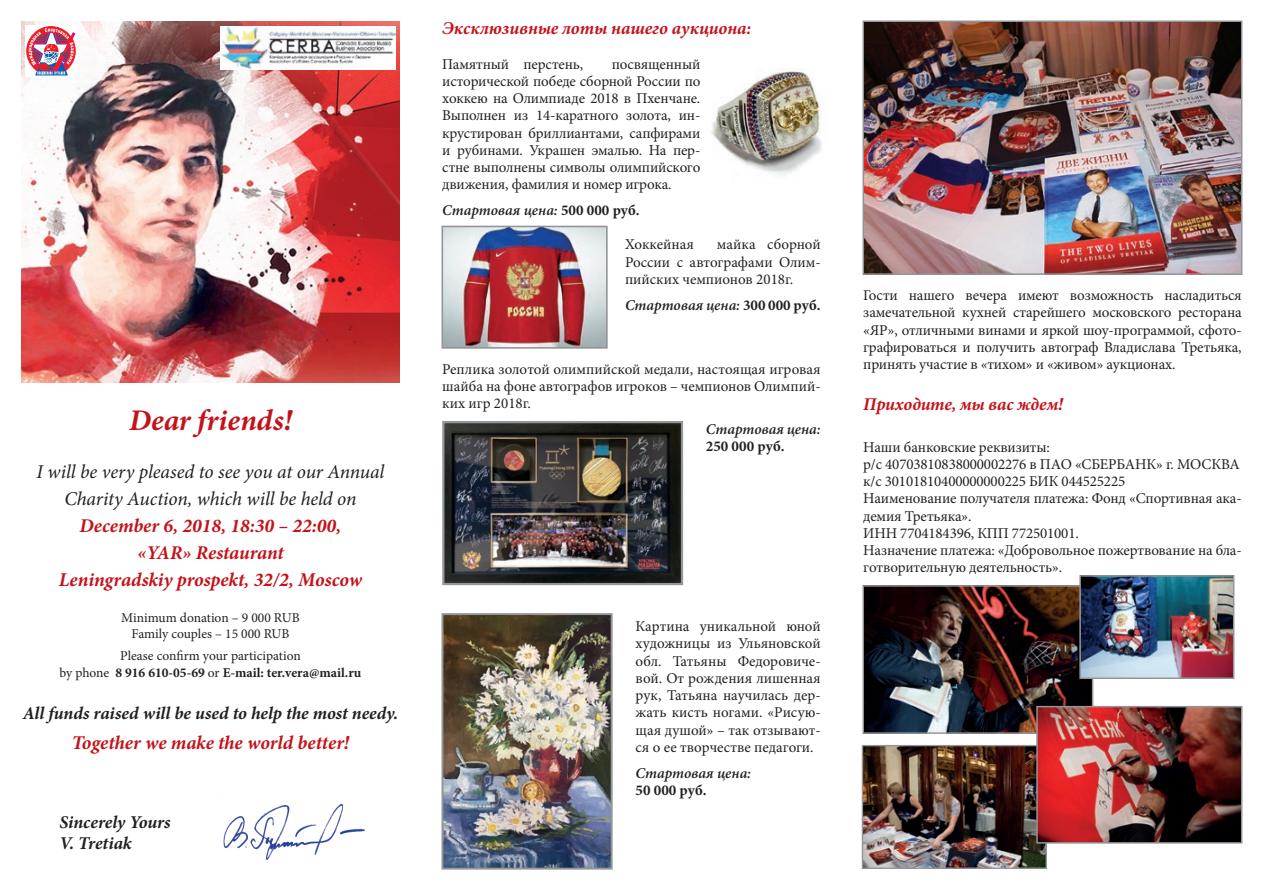
<style>
.page{position:relative;width:1263px;height:893px;background:#fff}
.page>*{position:absolute;margin:0;border:0;box-sizing:border-box;transform-origin:0 0}
.t1{font:italic 700 30px "Minion Pro";letter-spacing:.005em;color:#c4121a}
.t2{font:italic 700 19.5px/27px "Minion Pro";letter-spacing:-.005em;color:#c4121a;text-align:center}
.t3{font:italic 19.5px/27px "Minion Pro";letter-spacing:-.005em;color:#231f20;text-align:center}
.t4{font:italic 700 18px/21.6px "Minion Pro";letter-spacing:-.005em;color:#231f20}
.t5{font:italic 700 18px "Minion Pro";letter-spacing:-.005em;color:#c4121a}
.t6{font:15px/17.2px "Minion Pro";letter-spacing:-.01em;color:#231f20;text-align:justify}
.t7{font:italic 600 15px "Minion Pro";color:#231f20}
.t8{font:700 15px "Minion Pro";color:#231f20}
.t9{font:13.5px/16.2px "Minion Pro";color:#231f20;text-align:center}
.s1{font-weight:700}
.s2{font-weight:700;font-style:normal}
</style>
<div class="page">
<img style="left:21px;top:21px;width:379px;height:362px">
<svg style="left:26px;top:26px;width:51px;height:51px"></svg>
<svg style="left:27px;top:27px;width:48px;height:48px"></svg>
<img style="left:220px;top:27px;width:175px;height:42px">
<img style="left:221px;top:797px;width:144px;height:63px">
<img style="left:711px;top:69px;width:111px;height:106px">
<img style="left:445px;top:424px;width:235px;height:158px">
<div style="left:442px;top:421px;width:241px;height:164px;border:2px solid #939598"></div>
<img style="left:444px;top:616px;width:166px;height:251px">
<div style="left:441px;top:613px;width:172px;height:257px;border:2px solid #939598"></div>
<img style="left:865px;top:24px;width:374px;height:248px">
<div style="left:862px;top:21px;width:380px;height:254px;border:2px solid #939598"></div>
<img style="left:444px;top:229px;width:161px;height:117px">
<div style="left:441px;top:226px;width:167px;height:123px;border:2px solid #939598"></div>
<img style="left:865px;top:588px;width:225px;height:143px">
<div style="left:862px;top:585px;width:231px;height:149px;border:2px solid #939598"></div>
<img style="left:1082px;top:578px;width:149px;height:98px">
<div style="left:1079px;top:575px;width:155px;height:104px;border:2px solid #939598"></div>
<img style="left:864px;top:747px;width:181px;height:120px">
<div style="left:862px;top:745px;width:185px;height:124px;border:1px solid #939598"></div>
<img style="left:1039px;top:709px;width:200px;height:132px">
<div style="left:1036px;top:706px;width:206px;height:138px;border:2px solid #939598"></div>
<h1 class="t1" style="left:129px;top:399px;width:164px">Dear friends!</h1>
<h2 class="t3" style="left:37px;top:458px;width:349px">I will be very pleased to see you at our Annual<br>Charity Auction, which will be held on</h2>
<h2 class="t2" style="left:59px;top:512px;width:305px">December 6, 2018, 18:30 – 22:00, «YAR» Restaurant<br>Leningradskiy prospekt, 32/2, Moscow</h2>
<p class="t9" style="left:121px;top:609px;width:180px">Minimum donation – 9 000 RUB<br>Family couples – 15 000 RUB</p>
<p class="t9" style="left:60px;top:648px;width:303px">Please confirm your participation<br>by phone <span class="s1">8 916 610-05-69</span> or <span class="s1">E-mail: ter.vera@mail.ru</span></p>
<p class="t4" style="left:23px;top:702px;width:377px">All funds raised will be used to help the most needy.</p>
<h2 class="t2" style="left:72px;top:729px;width:279px">Together we make the world better!</h2>
<p class="t4" style="left:60px;top:811px;width:113px">Sincerely Yours<br>V. Tretiak</p>
<p class="t5" style="left:442px;top:16px;width:311px">Эксклюзивные лоты нашего аукциона:</p>
<p class="t6" style="left:442px;top:55px;width:142px">Памятный перстень,</p>
<p class="t6" style="left:442px;top:55px;width:260px;text-indent:170px">посвященный исторической победе сборной России по хоккею на Олимпиаде 2018 в Пхенчане.<br>Выполнен из 14-каратного золота, ин&shy;крустирован бриллиантами, сапфирами и рубинами. Украшен эмалью. На пер&shy;стне выполнены символы олимпийского движения, фамилия и номер игрока.</p>
<p class="t7" style="left:442px;top:200px;width:199px">Стартовая цена: <span class="s2">500 000 руб.</span></p>
<p class="t6" style="left:625px;top:236px;width:70px">Хоккейная</p>
<p class="t6" style="left:625px;top:236px;width:197px;text-indent:92px">майка сборной России с автографами Олим&shy;пийских чемпионов 2018г.</p>
<p class="t7" style="left:625px;top:294px;width:197px">Стартовая цена: <span class="s2">300 000 руб.</span></p>
<p class="t6" style="left:442px;top:361px;width:380px">Реплика золотой олимпийской медали, настоящая игровая шайба на фоне автографов игроков – чемпионов Олимпий&shy;ких игр 2018г.</p>
<p class="t7" style="left:706px;top:419px;width:116px">Стартовая цена:</p>
<p class="t8" style="left:706px;top:436px;width:80px">250 000 руб.</p>
<p class="t6" style="left:636px;top:618px;width:187px">Картина уникальной юной художницы из Ульяновской обл. Татьяны Федоровиче&shy;вой. От рождения лишенная рук, Татьяна научилась дер&shy;жать кисть ногами. «Рисую&shy;щая душой» – так отзывают&shy;ся о ее творчестве педагоги.</p>
<p class="t7" style="left:636px;top:762px;width:117px">Стартовая цена:</p>
<p class="t8" style="left:636px;top:780px;width:73px">50 000 руб.</p>
<p class="t6" style="left:863px;top:287px;width:380px">Гости нашего вечера имеют возможность насладиться замечательной кухней старейшего московского ресторана «ЯР», отличными винами и яркой шоу-программой, сфото&shy;графироваться и получить автограф Владислава Третьяка, принять участие в «тихом» и «живом» аукционах.</p>
<p class="t5" style="left:863px;top:392px;width:201px">Приходите, мы вас ждем!</p>
<p class="t6" style="left:863px;top:438px;width:380px;text-align:left">Наши банковские реквизиты:<br>р/с 40703810838000002276 в ПАО «СБЕРБАНК» г. МОСКВА к/с 30101810400000000225 БИК 044525225<br>Наименование получателя платежа: Фонд «Спортивная ака&shy;демия Третьяка».<br>ИНН 7704184396, КПП 772501001.<br>Назначение платежа: «Добровольное пожертвование на бла&shy;готворительную деятельность».</p>
</div>
